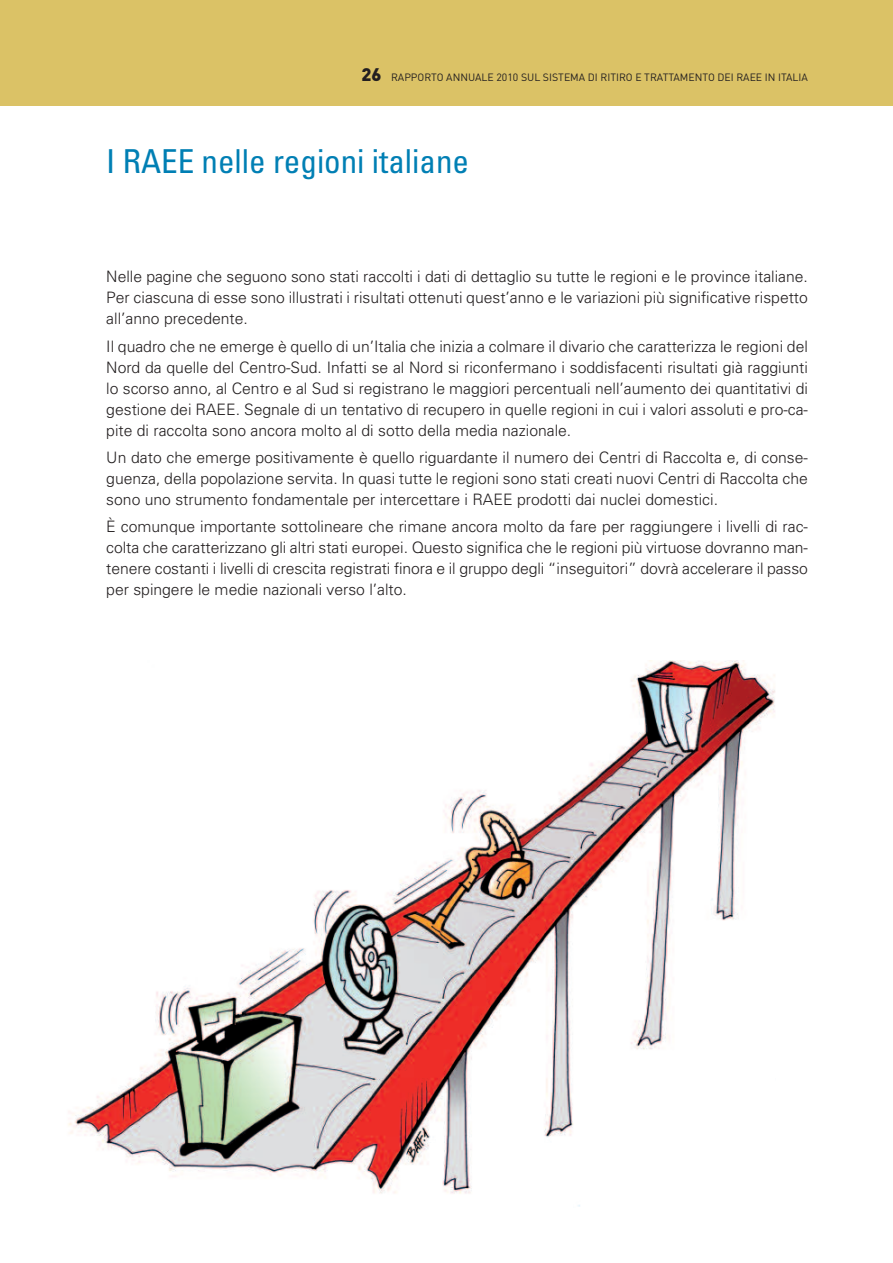
<style>
.page{position:relative;width:893px;height:1263px;background:#fff}
.page>*{position:absolute;margin:0;border:0;box-sizing:border-box;transform-origin:0 0}
.t1{font:condensed 33px "Univers";color:#007fb4}
.t2{font:300 15.75px/21px "Univers";color:#231f20;text-align:justify}
.t3{font:10.5px "DIN";color:#231f20}
.s1{font-weight:900;font-size:18px}
</style>
<div class="page">
<div style="left:0;top:0;width:892px;height:106px;background:#dbc266"></div>
<img style="left:68px;top:660px;width:707px;height:547px">
<p class="t3" style="left:361px;top:72px;width:448px"><span class="s1">26</span> RAPPORTO ANNUALE 2010 SUL SISTEMA DI RITIRO E TRATTAMENTO DEI RAEE IN ITALIA</p>
<h1 class="t1" style="left:106px;top:149px;width:364px">I RAEE nelle regioni italiane</h1>
<p class="t2" style="left:106px;top:267px;width:703px">Nelle pagine che seguono sono stati raccolti i dati di dettaglio su tutte le regioni e le province italiane.<br>Per ciascuna di esse sono illustrati i risultati ottenuti quest’anno e le variazioni più significative rispetto all’anno precedente.</p>
<p class="t2" style="left:106px;top:337px;width:703px">Il quadro che ne emerge è quello di un’Italia che inizia a colmare il divario che caratterizza le regioni del Nord da quelle del Centro-Sud. Infatti se al Nord si riconfermano i soddisfacenti risultati già raggiunti lo scorso anno, al Centro e al Sud si registrano le maggiori percentuali nell’aumento dei quantitativi di gestione dei RAEE. Segnale di un tentativo di recupero in quelle regioni in cui i valori assoluti e pro-ca&shy;pite di raccolta sono ancora molto al di sotto della media nazionale.</p>
<p class="t2" style="left:106px;top:448px;width:703px">Un dato che emerge positivamente è quello riguardante il numero dei Centri di Raccolta e, di conse&shy;guenza, della popolazione servita. In quasi tutte le regioni sono stati creati nuovi Centri di Raccolta che sono uno strumento fondamentale per intercettare i RAEE prodotti dai nuclei domestici.</p>
<p class="t2" style="left:106px;top:518px;width:703px">È comunque importante sottolineare che rimane ancora molto da fare per raggiungere i livelli di rac&shy;colta che caratterizzano gli altri stati europei. Questo significa che le regioni più virtuose dovranno man&shy;tenere costanti i livelli di crescita registrati finora e il gruppo degli “inseguitori” dovrà accelerare il passo per spingere le medie nazionali verso l’alto.</p>
</div>
